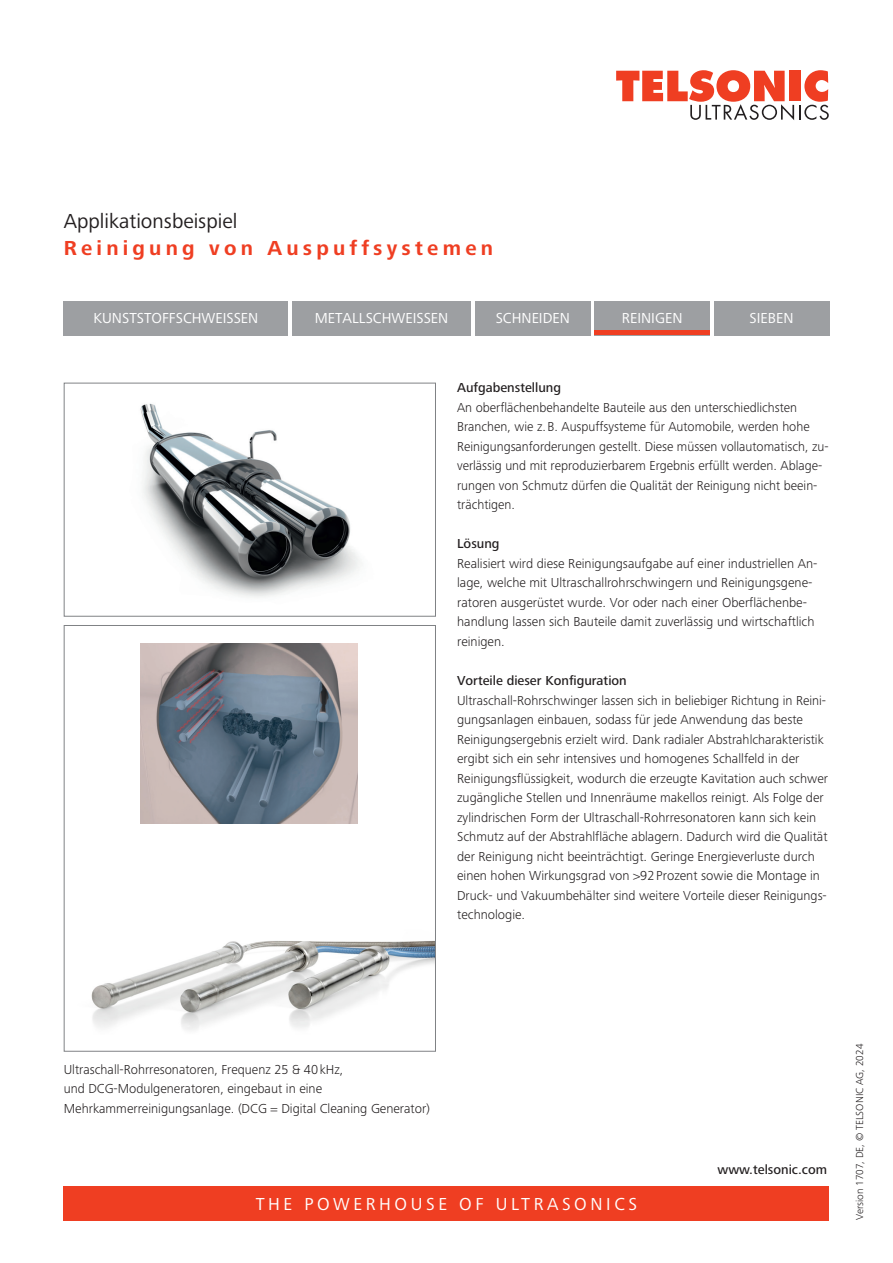
<style>
.page{position:relative;width:893px;height:1263px;background:#fff}
.page>*{position:absolute;margin:0;border:0;box-sizing:border-box;transform-origin:0 0}
.Haupttitel_rot{font:700 21px "Frutiger Next LTW1 G";letter-spacing:.2em;color:#ef3e22}
.Haupttitel_schwarz{font:21px "Frutiger Next LTW1 G";color:#231f20}
.t1{font:18px "Frutiger Next LTW1 G";letter-spacing:.2em;color:#fff}
.Portfoliotitel{font:15px "Frutiger Next LTW1 G";color:#fff}
.Lauftext_9_13pt{font:300 13.5px/19.5px "Frutiger Next LTW1 G";color:#231f20}
.Lauftext_9_13pt__medium{font:500 13.5px "Frutiger Next LTW1 G";color:#231f20}
.Version_7_11pt{font:300 10.5px "Frutiger Next LTW1 G";color:#231f20}
</style>
<div class="page">
<svg style="left:616px;top:70px;width:213px;height:50px"></svg>
<div style="left:64px;top:1186px;width:765px;height:34px;background:#ef3e22"></div>
<img style="left:91px;top:940px;width:343px;height:90px">
<div style="left:64px;top:625px;width:372px;height:426px;border:1px solid #808285"></div>
<img style="left:140px;top:403px;width:220px;height:194px">
<div style="left:64px;top:383px;width:372px;height:234px;border:1px solid #808285"></div>
<img style="left:140px;top:643px;width:217px;height:181px">
<div style="left:64px;top:301px;width:224px;height:34px;background:#9d9fa2"></div>
<div style="left:292px;top:301px;width:179px;height:34px;background:#9d9fa2"></div>
<div style="left:475px;top:301px;width:115px;height:34px;background:#9d9fa2"></div>
<div style="left:595px;top:301px;width:115px;height:34px;background:#9d9fa2"></div>
<div style="left:714px;top:301px;width:115px;height:34px;background:#9d9fa2"></div>
<hr style="left:595px;top:331px;width:115px;height:4px;background:#ef3e22">
<p class="Haupttitel_schwarz" style="left:64px;top:209px;width:175px">Applikationsbeispiel</p>
<p class="Haupttitel_rot" style="left:64px;top:236px;width:431px">Reinigung von Auspuffsystemen</p>
<p class="Portfoliotitel" style="left:93px;top:310px;width:166px">KUNSTSTOFFSCHWEISSEN</p>
<p class="Portfoliotitel" style="left:315px;top:310px;width:135px">METALLSCHWEISSEN</p>
<p class="Portfoliotitel" style="left:496px;top:310px;width:76px">SCHNEIDEN</p>
<p class="Portfoliotitel" style="left:622px;top:310px;width:62px">REINIGEN</p>
<p class="Portfoliotitel" style="left:750px;top:310px;width:45px">SIEBEN</p>
<p class="Lauftext_9_13pt__medium" style="left:457px;top:380px;width:105px">Aufgabenstellung</p>
<p class="Lauftext_9_13pt" style="left:457px;top:398px;width:373px">An oberflächenbehandelte Bauteile aus den unterschiedlichsten Branchen, wie z.B. Auspuffsysteme für Automobile, werden hohe Reinigungsanforderungen gestellt. Diese müssen vollautomatisch, zu&shy;verlässig und mit reproduzierbarem Ergebnis erfüllt werden. Ablage&shy;rungen von Schmutz dürfen die Qualität der Reinigung nicht beein&shy;trächtigen.</p>
<p class="Lauftext_9_13pt__medium" style="left:457px;top:536px;width:44px">Lösung</p>
<p class="Lauftext_9_13pt" style="left:457px;top:554px;width:362px">Realisiert wird diese Reinigungsaufgabe auf einer industriellen An&shy;lage, welche mit Ultraschallrohrschwingern und Reinigungsgene&shy;ratoren ausgerüstet wurde. Vor oder nach einer Oberflächenbe&shy;handlung lassen sich Bauteile damit zuverlässig und wirtschaftlich reinigen.</p>
<p class="Lauftext_9_13pt__medium" style="left:457px;top:673px;width:171px">Vorteile dieser Konfiguration</p>
<p class="Lauftext_9_13pt" style="left:457px;top:690px;width:372px">Ultraschall-Rohrschwinger lassen sich in beliebiger Richtung in Reini&shy;gungsanlagen einbauen, sodass für jede Anwendung das beste Reinigungsergebnis erzielt wird. Dank radialer Abstrahlcharakteristik ergibt sich ein sehr intensives und homogenes Schallfeld in der Reinigungsflüssigkeit, wodurch die erzeugte Kavitation auch schwer zugängliche Stellen und Innenräume makellos reinigt. Als Folge der zylindrischen Form der Ultraschall-Rohrresonatoren kann sich kein Schmutz auf der Abstrahlfläche ablagern. Dadurch wird die Qualität der Reinigung nicht beeinträchtigt. Geringe Energieverluste durch einen hohen Wirkungsgrad von &gt;92Prozent sowie die Montage in Druck- und Vakuumbehälter sind weitere Vorteile dieser Reinigungs&shy;technologie.</p>
<p class="Lauftext_9_13pt" style="left:64px;top:1059px;width:368px">Ultraschall-Rohrresonatoren, Frequenz 25 &amp; 40kHz,<br>und DCG-Modulgeneratoren, eingebaut in eine<br>Mehrkammerreinigungsanlage. (DCG = Digital Cleaning Generator)</p>
<h2 class="t1" style="left:256px;top:1194px;width:383px">THE POWERHOUSE OF ULTRASONICS</h2>
<p class="Lauftext_9_13pt__medium" style="left:717px;top:1161px;width:111px">www.telsonic.com</p>
<p class="Version_7_11pt" style="left:854px;top:1220px;width:178px;rotate:-90deg">Version 1707, DE, © TELSONIC AG, 2024</p>
</div>
